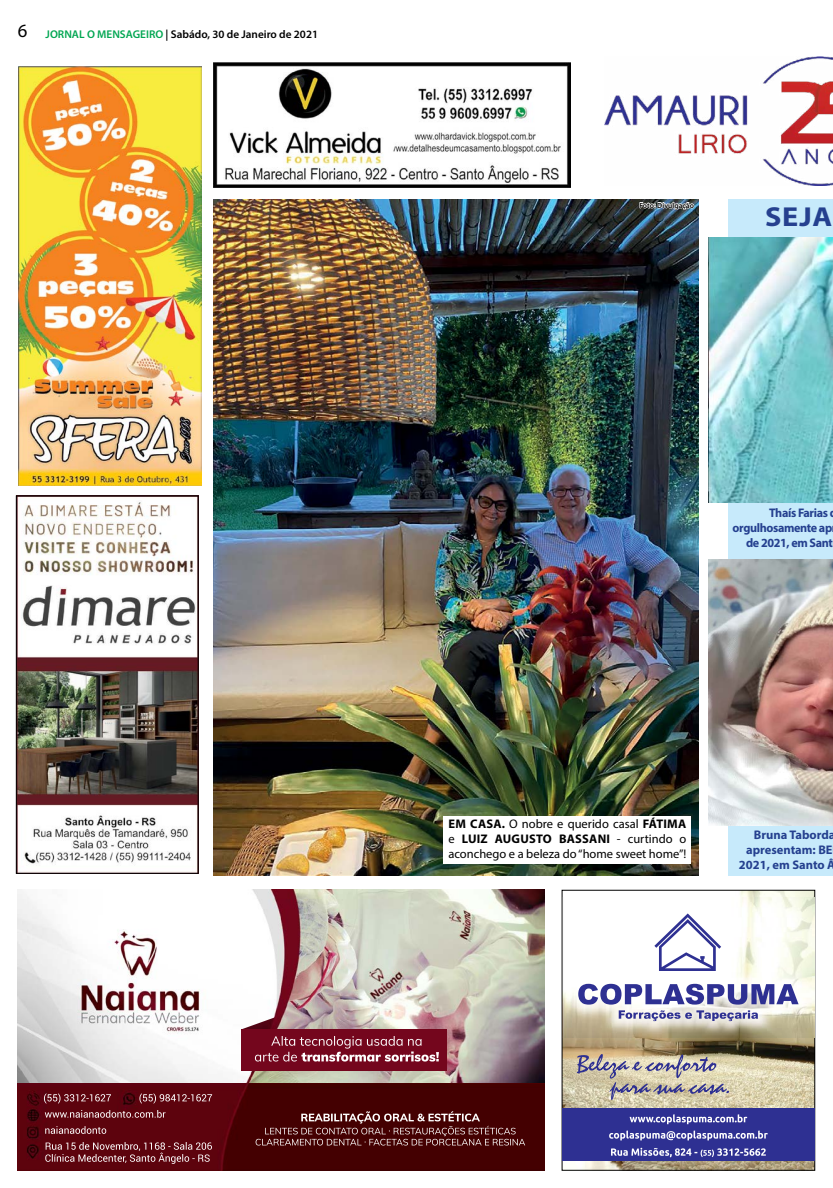
<style>
.page{position:relative;width:833px;height:1188px;background:#fff}
.page>*{position:absolute;margin:0;border:0;box-sizing:border-box;transform-origin:0 0}
.t1{font:700 27.5px "Myriad Pro";color:#25408f;scale:1.1 1}
.t2{font:12.5px/15px "Myriad Pro";color:#000;text-align:justify}
.t3{font:700 12.5px "Myriad Pro";letter-spacing:-.03em;color:#25408f}
.t4{font:700 12.5px/15px "Myriad Pro";color:#25408f;text-align:right}
.t5{font:600 11.25px "Myriad Pro";color:#000}
.t6{font:600 7.5px "Myriad Pro";color:#000}
.s1{font-weight:400;font-size:18.75px}
.s2{color:#00a651}
.s3{font-weight:700}
</style>
<div class="page">
<img style="left:214px;top:62px;width:356px;height:125px">
<img style="left:18px;top:889px;width:526px;height:193px">
<img style="left:241px;top:1016px;width:44px;height:13px">
<img style="left:18px;top:1082px;width:526px;height:87px">
<img style="left:241px;top:1029px;width:205px;height:40px">
<img style="left:605px;top:57px;width:228px;height:128px">
<img style="left:19px;top:66px;width:182px;height:419px">
<img style="left:564px;top:891px;width:249px;height:277px">
<svg style="left:576px;top:1053px;width:153px;height:46px"></svg>
<div style="left:562px;top:1108px;width:252px;height:52px;background:#2e3092"></div>
<svg style="left:611px;top:1147px;width:155px;height:9px"></svg>
<svg style="left:629px;top:1114px;width:118px;height:9px"></svg>
<svg style="left:609px;top:1130px;width:158px;height:9px"></svg>
<img style="left:562px;top:897px;width:252px;height:139px">
<svg style="left:654px;top:913px;width:67px;height:57px"></svg>
<svg style="left:578px;top:983px;width:220px;height:21px"></svg>
<svg style="left:618px;top:1010px;width:140px;height:10px"></svg>
<img style="left:214px;top:199px;width:485px;height:675px">
<div style="left:443px;top:815px;width:248px;height:48px;background:#fff"></div>
<div style="left:728px;top:199px;width:105px;height:676px;background:#c7eafb"></div>
<img style="left:708px;top:559px;width:125px;height:265px">
<img style="left:708px;top:237px;width:125px;height:265px">
<svg style="left:638px;top:199px;width:56px;height:19px"></svg>
<img style="left:18px;top:497px;width:178px;height:370px">
<div style="left:16px;top:495px;width:182px;height:378px;border:1px solid #000"></div>
<p class="t5" style="left:18px;top:27px;width:302px"><span class="s1">6</span> <span class="s2">JORNAL O MENSAGEIRO</span> | Sabádo, 30 de Janeiro de 2021</p>
<p class="t6" style="left:639px;top:200px;width:56px">Foto: Divulgação</p>
<h1 class="t1" style="left:765px;top:199px;width:63px">SEJA</h1>
<p class="t3" style="left:769px;top:504px;width:60px">Thaís Farias</p>
<p class="t3" style="left:732px;top:519px;width:101px">orgulhosamente ap</p>
<p class="t3" style="left:746px;top:534px;width:88px">de 2021, em Sant</p>
<p class="t2" style="left:448px;top:815px;width:239px"><span class="s3">EM CASA.</span> O nobre e querido casal <span class="s3">FÁTIMA </span>e <span class="s3">LUIZ AUGUSTO BASSANI</span> - curtindo o aconchego e a beleza do “home sweet home”!</p>
<p class="t4" style="left:739px;top:826px;width:98px">Bruna Taborda apresentam: BE<br>2021, em Santo Â</p>
</div>
